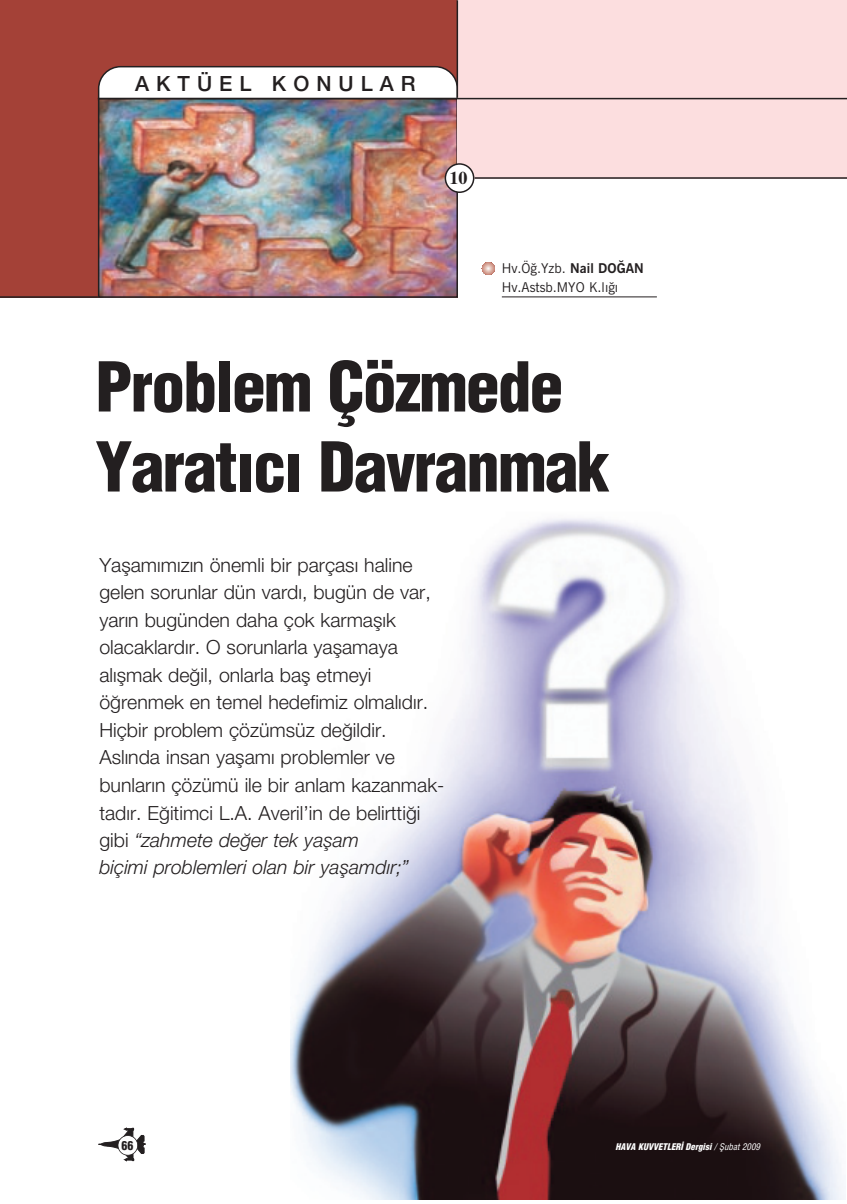
<style>
.page{position:relative;width:847px;height:1204px;background:#fff}
.page>*{position:absolute;margin:0;border:0;box-sizing:border-box;transform-origin:0 0}
.t1{font:900 condensed 67.05px/79.9px "Helvetica";letter-spacing:-.025em;color:#231f20}
.t2{font:500 21px "Helvetica Neue";letter-spacing:.335em;color:#231f20}
.t3{font:300 19.5px/27.6px "Helvetica Neue";color:#231f20}
.t4{font:18px "Cg Times Bd";color:#231f20}
.t5{font:13.5px/19.4px "News Gothic";color:#231f20}
.t6{font:900 condensed 12px "Helvetica";color:#231f20}
.t7{font:italic 900 9px "Helvetica Con";color:#fff}
.s1{font-weight:700}
.s2{font-style:italic}
.s3{font-family:"Helvetica";font-weight:400;font-stretch:condensed}
</style>
<div class="page">
<img style="left:290px;top:518px;width:554px;height:681px">
<div style="left:0;top:0;width:457px;height:298px;background:#a44137"></div>
<svg style="left:98px;top:66px;width:358px;height:32px;background:#f0eeee"></svg>
<img style="left:101px;top:101px;width:354px;height:194px">
<div style="left:98px;top:98px;width:360px;height:200px;border:2px solid #231f20"></div>
<div style="left:458px;top:0;width:388px;height:179px;background:#fcdedf"></div>
<hr style="left:98px;top:98px;width:748px;height:1px;background:#231f20">
<svg style="left:444px;top:163px;width:30px;height:30px"></svg>
<hr style="left:456px;top:0;width:2px;height:98px;background:#231f20">
<hr style="left:474px;top:177px;width:372px;height:2px;background:#231f20">
<hr style="left:0;top:296px;width:98px;height:2px;background:#231f20">
<svg style="left:98px;top:1127px;width:47px;height:33px"></svg>
<div style="left:118px;top:1135px;width:20px;height:20px;background:#fff;border-radius:50%"></div>
<div style="left:118px;top:1135px;width:20px;height:20px;border:2px solid #231f20;border-radius:50%"></div>
<svg style="left:481px;top:262px;width:13px;height:13px"></svg>
<hr style="left:501px;top:296px;width:155px;height:1px;background:#231f20">
<p class="t2" style="left:135px;top:76px;width:282px">AKTÜEL KONULAR</p>
<p class="t4" style="left:449px;top:172px;width:19px">10</p>
<p class="t5" style="left:501px;top:259px;width:143px">Hv.Ö¤.Yzb. <span class="s1">Nail DO⁄AN<br></span>Hv.Astsb.MYO K.l›¤›</p>
<h1 class="t1" style="left:95px;top:352px;width:516px">Problem Çözmede<br>Yarat›c› Davranmak</h1>
<p class="t3" style="left:99px;top:552px;width:346px">Yaflam›m›z›n önemli bir parças› haline gelen sorunlar dün vard›, bugün de var, yar›n bugünden daha çok karmafl›k olacaklard›r. O sorunlarla yaflamaya al›flmak de¤il, onlarla bafl etmeyi ö¤renmek en temel hedefimiz olmal›d›r.<br>Hiçbir problem çözümsüz de¤ildir.<br>Asl›nda insan yaflam› problemler ve bunlar›n çözümü ile bir anlam kazanmak&shy;tad›r. E¤itimci L.A. Averil’in de belirtti¤i gibi <span class="s2">“zahmete de¤er tek yaflam<br>biçimi problemleri olan bir yaflamd›r;”</span></p>
<p class="t6" style="left:121px;top:1140px;width:13px">66</p>
<p class="t7" style="left:615px;top:1142px;width:146px">HAVA KUVVETLER‹ Dergisi <span class="s3">/ fiubat 2009</span></p>
</div>
